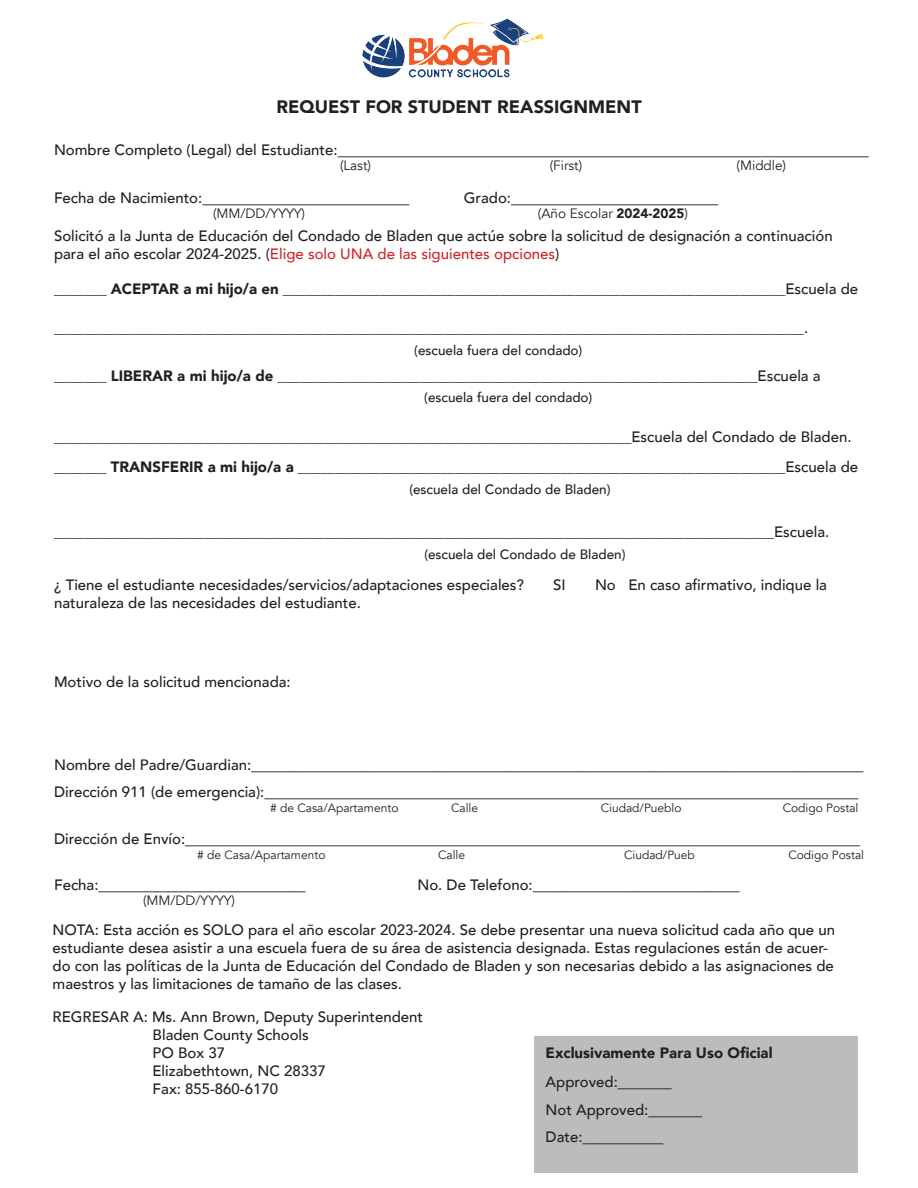
<style>
.page{position:relative;width:918px;height:1188px;background:#fff}
.page>*{position:absolute;margin:0;border:0;box-sizing:border-box;transform-origin:0 0}
.t1{font:18px "Avenir";color:#231f20}
.t2{font:900 18px "Avenir";color:#231f20}
.t3{font:500 15px/18px "Avenir";color:#231f20}
.t4{font:900 15px "Avenir";color:#231f20}
.t5{font:500 13.5px "Avenir";color:#231f20}
.t6{font:13.5px "Avenir";color:#231f20}
.t7{font:12px "Avenir";color:#231f20}
.s1{font-weight:500;font-size:15px}
.s2{font-weight:900}
.s3{color:#d1232a}
.s4{font-weight:400;font-size:18px}
</style>
<div class="page">
<div style="left:535px;top:1037px;width:323px;height:136px;background:#bbbdbd"></div>
<img style="left:362px;top:18px;width:182px;height:60px">
<p class="t2" style="left:276px;top:91px;width:367px">REQUEST FOR STUDENT REASSIGNMENT</p>
<p class="t1" style="left:54px;top:138px;width:816px"><span class="s1">Nombre Completo (Legal) del Estudiante:</span>___________________________________________________________</p>
<p class="t6" style="left:340px;top:158px;width:33px">(Last)</p>
<p class="t6" style="left:550px;top:158px;width:34px">(First)</p>
<p class="t6" style="left:737px;top:158px;width:51px">(Middle)</p>
<p class="t1" style="left:54px;top:186px;width:357px"><span class="s1">Fecha de Nacimiento:</span>_______________________</p>
<p class="t6" style="left:213px;top:205px;width:94px">(MM/DD/YYYY)</p>
<p class="t1" style="left:464px;top:186px;width:256px"><span class="s1">Grado:</span>_______________________</p>
<p class="t6" style="left:538px;top:205px;width:152px">(Año Escolar <span class="s2">2024-2025</span>)</p>
<p class="t3" style="left:54px;top:226px;width:780px">Solicitó a la Junta de Educación del Condado de Bladen que actúe sobre la solicitud de designación a continuación para el año escolar 2024-2025. (<span class="s3">Elige solo UNA de las siguientes opciones</span>)</p>
<p class="t3" style="left:54px;top:279px;width:806px">_______ <span class="s2">ACEPTAR a mi hijo/a en</span> ___________________________________________________________________Escuela de</p>
<p class="t3" style="left:54px;top:318px;width:756px">____________________________________________________________________________________________________.</p>
<p class="t5" style="left:414px;top:338px;width:170px">(escuela fuera del condado)</p>
<p class="t3" style="left:54px;top:366px;width:768px">_______ <span class="s2">LIBERAR a mi hijo/a de</span> ________________________________________________________________Escuela a</p>
<p class="t5" style="left:424px;top:386px;width:170px">(escuela fuera del condado)</p>
<p class="t3" style="left:54px;top:427px;width:799px">_____________________________________________________________________________Escuela del Condado de Bladen.</p>
<p class="t3" style="left:54px;top:457px;width:806px">_______ <span class="s2">TRANSFERIR a mi hijo/a a</span> _________________________________________________________________Escuela de</p>
<p class="t5" style="left:409px;top:478px;width:203px">(escuela del Condado de Bladen)</p>
<p class="t3" style="left:54px;top:522px;width:777px">________________________________________________________________________________________________Escuela.</p>
<p class="t5" style="left:424px;top:542px;width:203px">(escuela del Condado de Bladen)</p>
<p class="t3" style="left:54px;top:575px;width:472px">¿ Tiene el estudiante necesidades/servicios/adaptaciones especiales?</p>
<p class="t3" style="left:553px;top:575px;width:14px">SI</p>
<p class="t3" style="left:595px;top:575px;width:234px">No En caso afirmativo, indique la</p>
<p class="t3" style="left:54px;top:593px;width:308px">naturaleza de las necesidades del estudiante.</p>
<p class="t3" style="left:54px;top:672px;width:238px">Motivo de la solicitud mencionada:</p>
<p class="t1" style="left:54px;top:753px;width:811px"><span class="s1">Nombre del Padre/Guardian:</span>____________________________________________________________________</p>
<p class="t1" style="left:54px;top:780px;width:806px"><span class="s1">Dirección 911 (de emergencia):</span>__________________________________________________________________</p>
<p class="t7" style="left:270px;top:801px;width:130px"># de Casa/Apartamento</p>
<p class="t7" style="left:451px;top:801px;width:29px">Calle</p>
<p class="t7" style="left:601px;top:801px;width:82px">Ciudad/Pueblo</p>
<p class="t7" style="left:783px;top:801px;width:77px">Codigo Postal</p>
<p class="t1" style="left:54px;top:827px;width:808px"><span class="s1">Dirección de Envío:</span>___________________________________________________________________________</p>
<p class="t7" style="left:197px;top:848px;width:130px"># de Casa/Apartamento</p>
<p class="t7" style="left:438px;top:848px;width:29px">Calle</p>
<p class="t7" style="left:624px;top:848px;width:72px">Ciudad/Pueb</p>
<p class="t7" style="left:788px;top:848px;width:77px">Codigo Postal</p>
<p class="t1" style="left:54px;top:873px;width:253px"><span class="s1">Fecha:</span>_______________________</p>
<p class="t6" style="left:143px;top:893px;width:94px">(MM/DD/YYYY)</p>
<p class="t1" style="left:417px;top:873px;width:324px"><span class="s1">No. De Telefono:</span>_______________________</p>
<p class="t3" style="left:53px;top:920px;width:784px">NOTA: Esta acción es SOLO para el año escolar 2023-2024. Se debe presentar una nueva solicitud cada año que un estudiante desea asistir a una escuela fuera de su área de asistencia designada. Estas regulaciones están de acuer&shy;do con las políticas de la Junta de Educación del Condado de Bladen y son necesarias debido a las asignaciones de maestros y las limitaciones de tamaño de las clases.</p>
<p class="t3" style="left:152px;top:1007px;width:272px;text-indent:-100px">REGRESAR A: Ms. Ann Brown, Deputy Superintendent<br>Bladen County Schools<br>PO Box 37<br>Elizabethtown, NC 28337<br>Fax: 855-860-6170</p>
<p class="t4" style="left:546px;top:1039px;width:228px">Exclusivamente Para Uso Oficial</p>
<p class="t3" style="left:546px;top:1072px;width:128px">Approved:<span class="s4">______</span></p>
<p class="t3" style="left:546px;top:1100px;width:158px">Not Approved:<span class="s4">______</span></p>
<p class="t1" style="left:546px;top:1125px;width:119px"><span class="s1">Date:</span>_________</p>
</div>
